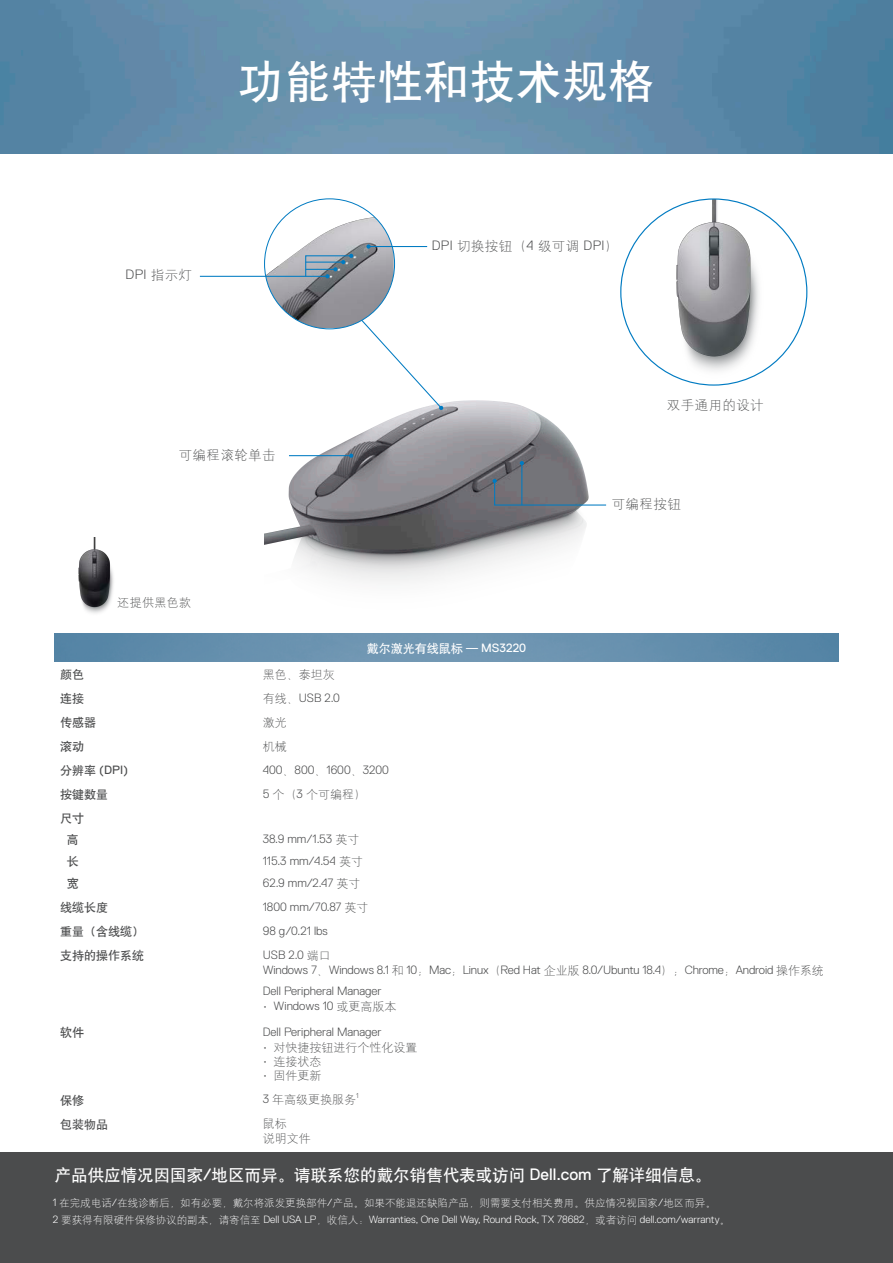
<style>
.page{position:relative;width:893px;height:1263px;background:#fff}
.page>*{position:absolute;margin:0;border:0;box-sizing:border-box;transform-origin:0 0}
.t1{font:45px "H Yb 1 gj";letter-spacing:.025em;color:#fff}
.t2{font:16.5px "H Yb 1 gj";color:#fff}
.Interior_-_body{font:13.5px "H Yg 1 gj";letter-spacing:.03em;color:#4b4c4d}
.Interior_-_body-2{font:300 13.5px "Dell Replica";color:#4b4c4d}
.Spec_body{font:300 12px "Dell Replica";color:#4b4c4d}
.Spec_body-2{font:12px "H Yg 1 gj";color:#4b4c4d}
.Spec_body-3{font:12px "H Yb 1 gj";color:#4b4c4d}
.Spec_body-4{font:12px "H Yb 1 gj";color:#fff}
.Spec_body-5{font:12px "Dell Replica";color:#4b4c4d}
.Interior_-_body-3{font:12px "H Yg 1 gj";letter-spacing:.03em;color:#4b4c4d}
.Footnotes_-_white{font:300 10.5px "Dell Replica";color:#fff}
.Footnotes_-_white-2{font:10.5px "H Yg 1 gj";color:#fff}
.Spec_body-6{font:300 7.05px "Dell Replica";color:#4b4c4d}
.s1{font-family:"H Yg 1 gj";font-weight:400}
.s2{font-family:"Dell Replica";font-weight:300}
.s3{font-family:"Dell Replica"}
.s4{font-family:"H Yb 1 gj"}
</style>
<div class="page">
<img style="left:0;top:0;width:893px;height:153px">
<img style="left:264px;top:328px;width:350px;height:306px">
<div style="left:0;top:1152px;width:893px;height:111px;background:#4b4c4d"></div>
<img style="left:55px;top:634px;width:784px;height:27px">
<img style="left:78px;top:538px;width:36px;height:75px">
<svg style="left:360px;top:328px;width:83px;height:82px"></svg>
<hr style="left:289px;top:455px;width:62px;height:1px;background:#007bc2">
<svg style="left:349px;top:454px;width:4px;height:4px"></svg>
<svg style="left:493px;top:479px;width:114px;height:27px"></svg>
<hr style="left:521px;top:463px;width:1px;height:42px;background:#007bc2">
<svg style="left:520px;top:461px;width:4px;height:4px"></svg>
<img style="left:265px;top:200px;width:129px;height:128px">
<hr style="left:369px;top:246px;width:58px;height:1px;background:#007bc2">
<svg style="left:366px;top:244px;width:5px;height:5px"></svg>
<hr style="left:200px;top:276px;width:127px;height:1px;background:#007bc2">
<svg style="left:305px;top:254px;width:48px;height:24px"></svg>
<img style="left:621px;top:200px;width:186px;height:184px">
<p class="t1" style="left:239px;top:59px;width:416px">功能特性和技术规格</p>
<p class="Interior_-_body-2" style="left:126px;top:267px;width:68px">DPI <span class="s1">指示灯</span></p>
<p class="Interior_-_body" style="left:179px;top:448px;width:98px">可编程滚轮单击</p>
<p class="Interior_-_body-3" style="left:117px;top:597px;width:75px">还提供黑色款</p>
<p class="Interior_-_body" style="left:432px;top:239px;width:188px"><span class="s2">DPI</span> 切换按钮（<span class="s2">4</span> 级可调 <span class="s2">DPI</span>）</p>
<p class="Interior_-_body" style="left:667px;top:398px;width:98px">双手通用的设计</p>
<p class="Spec_body-4" style="left:367px;top:642px;width:161px">戴尔激光有线鼠标 — <span class="s3">MS3220</span></p>
<p class="Interior_-_body" style="left:612px;top:497px;width:71px">可编程按钮</p>
<p class="Spec_body-3" style="left:60px;top:669px;width:25px">颜色</p>
<p class="Spec_body-2" style="left:263px;top:668px;width:73px">黑色、泰坦灰</p>
<p class="Spec_body-3" style="left:60px;top:693px;width:25px">连接</p>
<p class="Spec_body" style="left:263px;top:691px;width:79px"><span class="s1">有线、</span>USB 2.0</p>
<p class="Spec_body-3" style="left:60px;top:717px;width:37px">传感器</p>
<p class="Spec_body-2" style="left:263px;top:716px;width:25px">激光</p>
<p class="Spec_body-3" style="left:60px;top:741px;width:25px">滚动</p>
<p class="Spec_body-2" style="left:263px;top:740px;width:25px">机械</p>
<p class="Spec_body-5" style="left:60px;top:763px;width:70px"><span class="s4">分辨率</span> (DPI)</p>
<p class="Spec_body" style="left:263px;top:763px;width:127px">400<span class="s1">、</span>800<span class="s1">、</span>1600<span class="s1">、</span>3200</p>
<p class="Spec_body-3" style="left:60px;top:789px;width:49px">按键数量</p>
<p class="Spec_body-2" style="left:263px;top:788px;width:105px"><span class="s2">5</span> 个（<span class="s2">3</span> 个可编程）</p>
<p class="Spec_body-3" style="left:60px;top:813px;width:25px">尺寸</p>
<p class="Spec_body-3" style="left:67px;top:834px;width:13px">高</p>
<p class="Spec_body" style="left:263px;top:833px;width:98px">38.9 mm/1.53 <span class="s1">英寸</span></p>
<p class="Spec_body-3" style="left:67px;top:855px;width:13px">长</p>
<p class="Spec_body" style="left:263px;top:854px;width:102px">115.3 mm/4.54 <span class="s1">英寸</span></p>
<p class="Spec_body-3" style="left:67px;top:877px;width:13px">宽</p>
<p class="Spec_body" style="left:263px;top:876px;width:99px">62.9 mm/2.47 <span class="s1">英寸</span></p>
<p class="Spec_body-3" style="left:60px;top:901px;width:49px">线缆长度</p>
<p class="Spec_body" style="left:263px;top:900px;width:107px">1800 mm/70.87 <span class="s1">英寸</span></p>
<p class="Spec_body-3" style="left:60px;top:925px;width:85px">重量（含线缆）</p>
<p class="Spec_body" style="left:263px;top:924px;width:67px">98 g/0.21 lbs</p>
<p class="Spec_body-3" style="left:60px;top:949px;width:85px">支持的操作系统</p>
<p class="Spec_body" style="left:263px;top:948px;width:70px">USB 2.0 <span class="s1">端口</span></p>
<p class="Spec_body" style="left:263px;top:963px;width:563px">Windows 7<span class="s1">、</span>Windows 8.1 <span class="s1">和</span> 10<span class="s1">；</span>Mac<span class="s1">；</span>Linux<span class="s1">（</span>Red Hat <span class="s1">企业版</span> 8.0/Ubuntu 18.4<span class="s1">）；</span>Chrome<span class="s1">；</span>Android <span class="s1">操作系统</span></p>
<p class="Spec_body" style="left:263px;top:985px;width:120px">Dell Peripheral Manager</p>
<p class="Spec_body" style="left:263px;top:999px;width:135px">• Windows 10 <span class="s1">或更高版本</span></p>
<p class="Spec_body-3" style="left:60px;top:1027px;width:25px">软件</p>
<p class="Spec_body" style="left:263px;top:1025px;width:120px">Dell Peripheral Manager</p>
<p class="Spec_body-2" style="left:263px;top:1041px;width:156px"><span class="s2">•</span> 对快捷按钮进行个性化设置</p>
<p class="Spec_body-2" style="left:263px;top:1055px;width:60px"><span class="s2">•</span> 连接状态</p>
<p class="Spec_body-2" style="left:263px;top:1070px;width:60px"><span class="s2">•</span> 固件更新</p>
<p class="Spec_body-3" style="left:60px;top:1094px;width:25px">保修</p>
<p class="Spec_body-2" style="left:263px;top:1094px;width:95px"><span class="s2">3</span> 年高级更换服务</p>
<p class="Spec_body-6" style="left:356px;top:1092px;width:4px">1</p>
<p class="Spec_body-3" style="left:60px;top:1118px;width:49px">包装物品</p>
<p class="Spec_body-2" style="left:263px;top:1118px;width:25px">鼠标</p>
<p class="Spec_body-2" style="left:263px;top:1132px;width:49px">说明文件</p>
<p class="t2" style="left:55px;top:1167px;width:658px">产品供应情况因国家<span class="s3">/</span>地区而异。请联系您的戴尔销售代表或访问 <span class="s3">Dell.com</span> 了解详细信息。</p>
<p class="Footnotes_-_white-2" style="left:53px;top:1198px;width:664px"><span class="s2">1</span> 在完成电话<span class="s2">/</span>在线诊断后，如有必要，戴尔将派发更换部件<span class="s2">/</span>产品。如果不能退还缺陷产品，则需要支付相关费用。供应情况视国家<span class="s2">/</span>地区而异。</p>
<p class="Footnotes_-_white" style="left:53px;top:1214px;width:679px">2 <span class="s1">要获得有限硬件保修协议的副本，请寄信至</span> Dell USA LP<span class="s1">，收信人：</span>Warranties, One Dell Way, Round Rock, TX 78682<span class="s1">，或者访问</span> dell.com/warranty<span class="s1">。</span></p>
</div>
